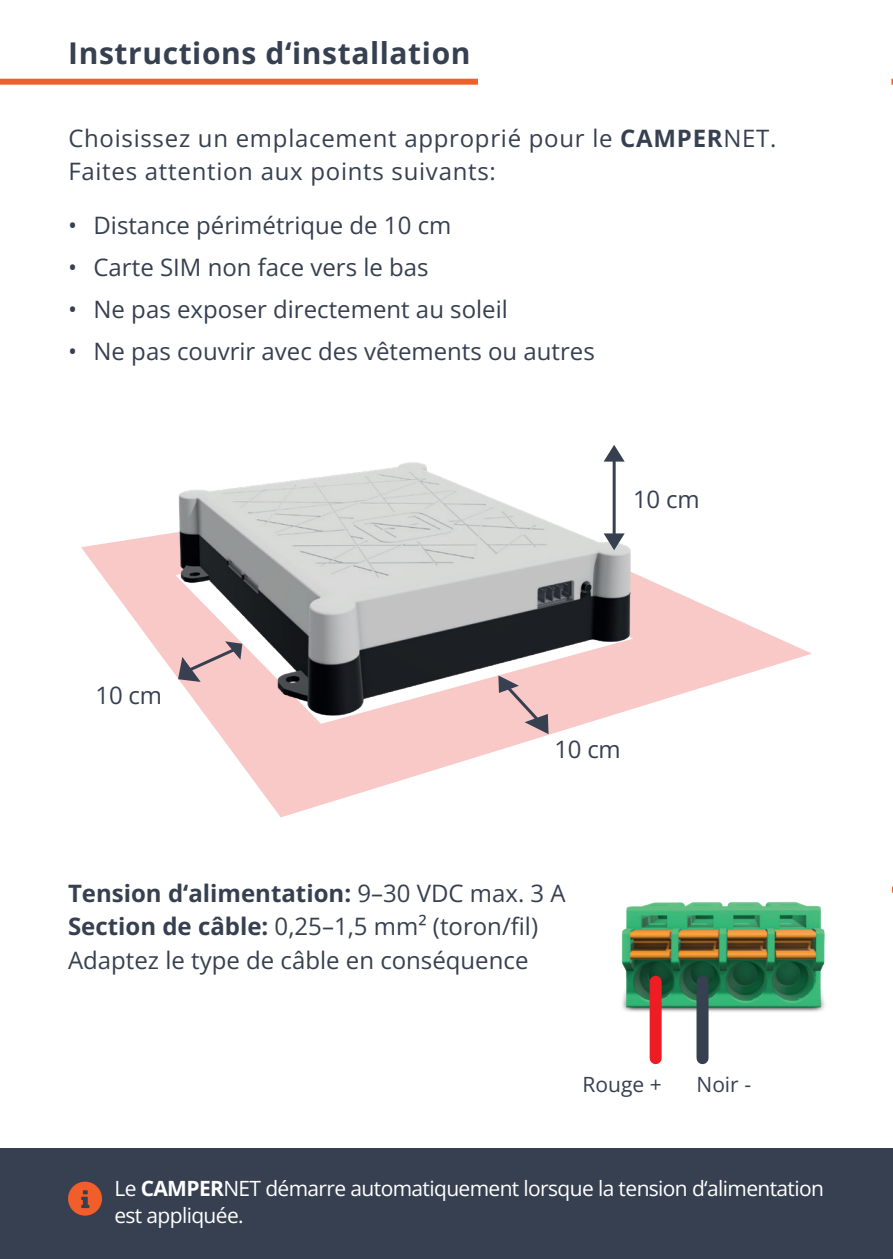
<style>
.page{position:relative;width:893px;height:1259px;background:#fff}
.page>*{position:absolute;margin:0;border:0;box-sizing:border-box;transform-origin:0 0}
.t1{font:30px "Open Sans";letter-spacing:.02em;color:#364050}
.t2{font:24px/33px "Open Sans";color:#364050}
.t3{font:24px/33px "Open Sans";letter-spacing:.03em;color:#364050}
.t4{font:21px/27px "Open Sans";letter-spacing:-.03em;color:#fff}
.t5{font:21px "Open Sans";color:#364050}
</style>
<div class="page">
<div style="left:0;top:1148px;width:893px;height:111px;background:#364050"></div>
<svg style="left:891px;top:79px;width:2px;height:6px"></svg>
<div style="left:0;top:79px;width:478px;height:6px;background:#f15d2b"></div>
<img style="left:621px;top:902px;width:204px;height:131px">
<svg style="left:68px;top:1181px;width:34px;height:34px"></svg>
<svg style="left:81px;top:535px;width:731px;height:282px"></svg>
<img style="left:155px;top:461px;width:496px;height:269px">
<svg style="left:498px;top:675px;width:51px;height:59px"></svg>
<svg style="left:178px;top:641px;width:64px;height:41px"></svg>
<svg style="left:604px;top:445px;width:21px;height:16px"></svg>
<svg style="left:604px;top:533px;width:21px;height:17px"></svg>
<hr style="left:613px;top:453px;width:3px;height:83px;background:#364050">
<div style="left:650px;top:981px;width:12px;height:77px;background:#ee1d23"></div>
<div style="left:696px;top:981px;width:12px;height:77px;background:#364050"></div>
<p class="t1" style="left:68px;top:32px;width:404px">Instructions d‘installation</p>
<p class="t3" style="left:68px;top:121px;width:710px">Choisissez un emplacement approprié pour le CAMPERNET.<br>Faites attention aux points suivants:</p>
<p class="t2" style="left:68px;top:209px;width:385px">• Distance périmétrique de 10 cm</p>
<p class="t2" style="left:68px;top:251px;width:362px">• Carte SIM non face vers le bas</p>
<p class="t2" style="left:68px;top:293px;width:441px">• Ne pas exposer directement au soleil</p>
<p class="t2" style="left:68px;top:335px;width:528px">• Ne pas couvrir avec des vêtements ou autres</p>
<p class="t2" style="left:633px;top:482px;width:68px">10 cm</p>
<p class="t2" style="left:96px;top:678px;width:68px">10 cm</p>
<p class="t2" style="left:554px;top:732px;width:68px">10 cm</p>
<p class="t2" style="left:68px;top:876px;width:499px">Tension d‘alimentation: 9–30 VDC max. 3 A<br>Section de câble: 0,25–1,5 mm² (toron/fil)<br>Adaptez le type de câble en conséquence</p>
<p class="t5" style="left:583px;top:1070px;width:81px">Rouge +</p>
<p class="t5" style="left:696px;top:1070px;width:56px">Noir -</p>
<p class="t4" style="left:114px;top:1174px;width:711px">Le CAMPERNET démarre automatiquement lorsque la tension d‘alimentation est appliquée.</p>
</div>
